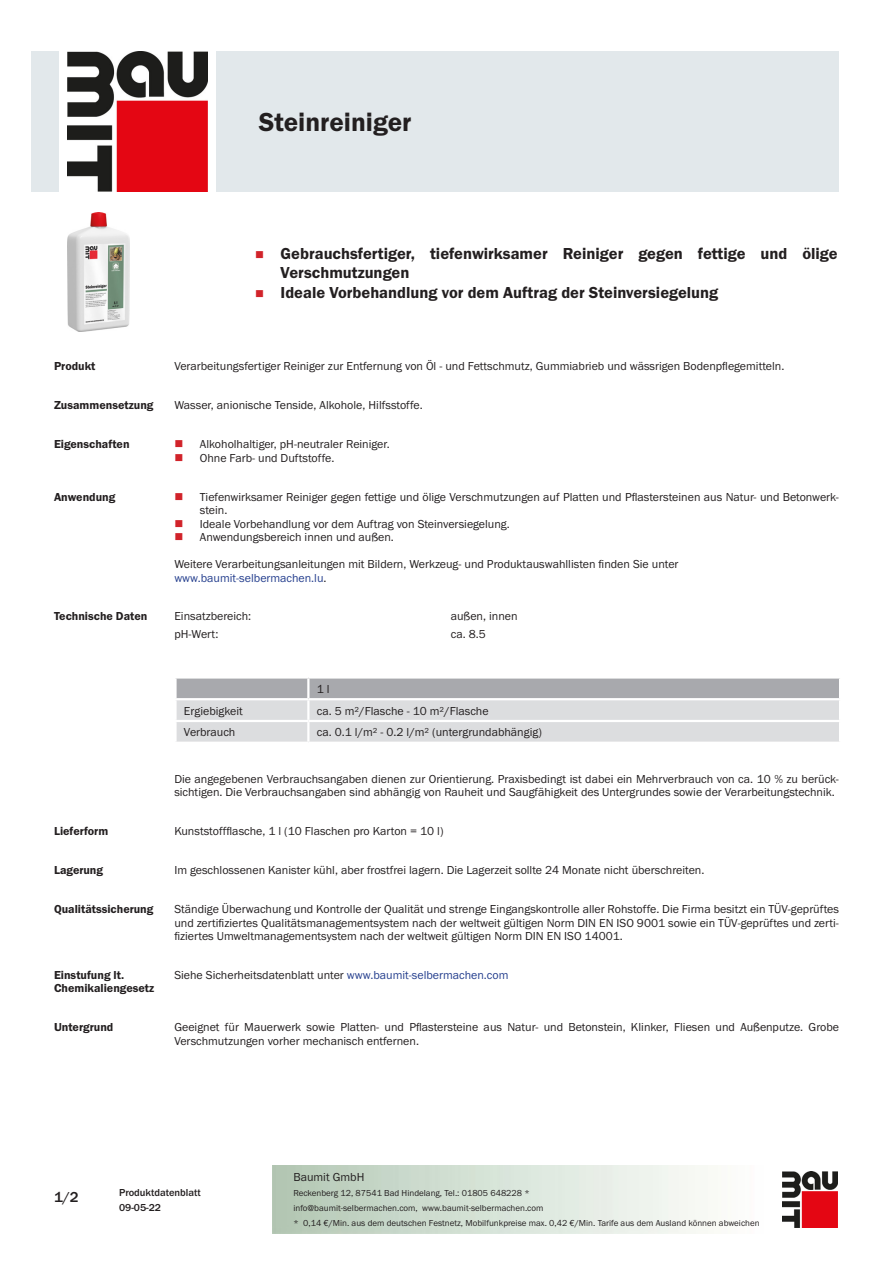
<style>
.page{position:relative;width:893px;height:1263px;background:#fff}
.page>*{position:absolute;margin:0;border:0;box-sizing:border-box;transform-origin:0 0}
.PDS_Produktname{font:27px "BM Franklin Gothic URW Dem";color:#231f20}
.t1{font:16.5px/19.5px "BM Franklin Gothic URW Dem";color:#231f20}
.t2{font:500 15px "BM Franklin Gothic URW";color:#231f20}
.PDS_Standard{font:12px/13.5px "BM Franklin Gothic URW Boo";color:#231f20}
.PDS_Header{font:12px/13.5px "BM Franklin Gothic URW Dem";color:#231f20}
.PDS_Standard_linksbü{font:12px "BM Franklin Gothic URW Boo";color:#231f20}
.PDS_Standard-2{font:12px "BM Franklin Gothic URW Boo";color:#253f8e}
.t3{font:500 10.5px/15px "BM Franklin Gothic URW";color:#231f20}
.t4{font:9px/15px "BM Franklin Gothic URW Boo";color:#231f20}
.s1{color:#231f20}
.s2{color:#253f8e}
</style>
<div class="page">
<img style="left:782px;top:1171px;width:56px;height:56px">
<div style="left:32px;top:51px;width:27px;height:140px;background:#e2e8eb"></div>
<img style="left:68px;top:51px;width:139px;height:140px">
<div style="left:216px;top:51px;width:623px;height:140px;background:#e2e8eb"></div>
<img style="left:68px;top:213px;width:61px;height:119px">
<svg style="left:177px;top:678px;width:662px;height:64px;background:#cccdcf"></svg>
<hr style="left:307px;top:678px;width:2px;height:20px;background:#fff">
<hr style="left:174px;top:698px;width:134px;height:2px;background:#fff">
<hr style="left:308px;top:698px;width:533px;height:2px;background:#fff">
<hr style="left:307px;top:700px;width:2px;height:20px;background:#fff">
<hr style="left:174px;top:720px;width:134px;height:2px;background:#fff">
<hr style="left:308px;top:720px;width:533px;height:2px;background:#fff">
<hr style="left:307px;top:722px;width:2px;height:20px;background:#fff">
<p class="PDS_Produktname" style="left:259px;top:106px;width:154px">Steinreiniger</p>
<p class="t1" style="left:281px;top:244px;width:558px">Gebrauchsfertiger, tiefenwirksamer Reiniger gegen fettige und ölige<br>Verschmutzungen</p>
<p class="t1" style="left:281px;top:283px;width:439px">Ideale Vorbehandlung vor dem Auftrag der Steinversiegelung</p>
<p class="PDS_Header" style="left:54px;top:360px;width:43px">Produkt</p>
<p class="PDS_Standard" style="left:174px;top:360px;width:611px">Verarbeitungsfertiger Reiniger zur Entfernung von Öl - und Fettschmutz, Gummiabrieb und wässrigen Bodenpflegemitteln.</p>
<p class="PDS_Header" style="left:54px;top:399px;width:101px">Zusammensetzung</p>
<p class="PDS_Standard" style="left:174px;top:399px;width:250px">Wasser, anionische Tenside, Alkohole, Hilfsstoffe.</p>
<p class="PDS_Header" style="left:54px;top:438px;width:77px">Eigenschaften</p>
<p class="PDS_Standard" style="left:200px;top:438px;width:191px">Alkoholhaltiger, pH-neutraler Reiniger.</p>
<p class="PDS_Standard" style="left:200px;top:451px;width:136px">Ohne Farb- und Duftstoffe.</p>
<p class="PDS_Header" style="left:54px;top:490px;width:63px">Anwendung</p>
<p class="PDS_Standard" style="left:200px;top:490px;width:641px">Tiefenwirksamer Reiniger gegen fettige und ölige Verschmutzungen auf Platten und Pflastersteinen aus Natur- und Betonwerk&shy;stein.</p>
<p class="PDS_Standard" style="left:200px;top:517px;width:311px">Ideale Vorbehandlung vor dem Auftrag von Steinversiegelung.</p>
<p class="PDS_Standard" style="left:200px;top:530px;width:196px">Anwendungsbereich innen und außen.</p>
<p class="PDS_Standard" style="left:174px;top:557px;width:506px">Weitere Verarbeitungsanleitungen mit Bildern, Werkzeug- und Produktauswahllisten finden Sie unter</p>
<p class="PDS_Standard-2" style="left:174px;top:570px;width:154px">www.baumit-selbermachen.lu<span class="s1">.</span></p>
<p class="PDS_Header" style="left:54px;top:610px;width:95px">Technische Daten</p>
<p class="PDS_Standard_linksbü" style="left:174px;top:609px;width:78px">Einsatzbereich:</p>
<p class="PDS_Standard_linksbü" style="left:451px;top:609px;width:68px">außen, innen</p>
<p class="PDS_Standard_linksbü" style="left:174px;top:626px;width:46px">pH-Wert:</p>
<p class="PDS_Standard_linksbü" style="left:451px;top:626px;width:37px">ca. 8.5</p>
<p class="PDS_Standard_linksbü" style="left:317px;top:681px;width:14px">1 l</p>
<p class="PDS_Standard_linksbü" style="left:184px;top:703px;width:60px">Ergiebigkeit</p>
<p class="PDS_Standard_linksbü" style="left:317px;top:703px;width:173px">ca. 5 m²/Flasche - 10 m²/Flasche</p>
<p class="PDS_Standard_linksbü" style="left:184px;top:725px;width:53px">Verbrauch</p>
<p class="PDS_Standard_linksbü" style="left:317px;top:725px;width:226px">ca. 0.1 l/m² - 0.2 l/m² (untergrundabhängig)</p>
<p class="PDS_Standard" style="left:174px;top:772px;width:666px">Die angegebenen Verbrauchsangaben dienen zur Orientierung. Praxisbedingt ist dabei ein Mehrverbrauch von ca. 10 % zu berück&shy;sichtigen. Die Verbrauchsangaben sind abhängig von Rauheit und Saugfähigkeit des Untergrundes sowie der Verarbeitungstechnik.</p>
<p class="PDS_Header" style="left:54px;top:824px;width:56px">Lieferform</p>
<p class="PDS_Standard" style="left:174px;top:824px;width:271px">Kunststoffflasche, 1 l (10 Flaschen pro Karton = 10 l)</p>
<p class="PDS_Header" style="left:54px;top:863px;width:51px">Lagerung</p>
<p class="PDS_Standard" style="left:174px;top:863px;width:532px">Im geschlossenen Kanister kühl, aber frostfrei lagern. Die Lagerzeit sollte 24 Monate nicht überschreiten.</p>
<p class="PDS_Header" style="left:54px;top:902px;width:101px">Qualitätssicherung</p>
<p class="PDS_Standard" style="left:174px;top:902px;width:666px;text-align:justify">Ständige Überwachung und Kontrolle der Qualität und strenge Eingangskontrolle aller Rohstoffe. Die Firma besitzt ein TÜV-geprüftes und zertifiziertes Qualitätsmanagementsystem nach der weltweit gültigen Norm DIN EN ISO 9001 sowie ein TÜV-geprüftes und zerti&shy;fiziertes Umweltmanagementsystem nach der weltweit gültigen Norm DIN EN ISO 14001.</p>
<p class="PDS_Header" style="left:54px;top:968px;width:102px">Einstufung lt.<br>Chemikaliengesetz</p>
<p class="PDS_Standard" style="left:174px;top:968px;width:336px">Siehe Sicherheitsdatenblatt unter <span class="s2">www.baumit-selbermachen.com</span></p>
<p class="PDS_Header" style="left:54px;top:1021px;width:61px">Untergrund</p>
<p class="PDS_Standard" style="left:174px;top:1021px;width:666px">Geeignet für Mauerwerk sowie Platten- und Pflastersteine aus Natur- und Betonstein, Klinker, Fliesen und Außenputze. Grobe<br>Verschmutzungen vorher mechanisch entfernen.</p>
<p class="t2" style="left:54px;top:1188px;width:26px">1/2</p>
<p class="t3" style="left:119px;top:1185px;width:83px">Produktdatenblatt<br>09-05-22</p>
<p class="PDS_Standard" style="left:293px;top:1170px;width:73px">Baumit GmbH</p>
<p class="t4" style="left:293px;top:1186px;width:468px">Reckenberg 12, 87541 Bad Hindelang, Tel.: 01805 648228 *<br>info@baumit-selbermachen.com, www.baumit-selbermachen.com<br>* 0,14 €/Min. aus dem deutschen Festnetz, Mobilfunkpreise max. 0,42 €/Min. Tarife aus dem Ausland können abweichen</p>
</div>
